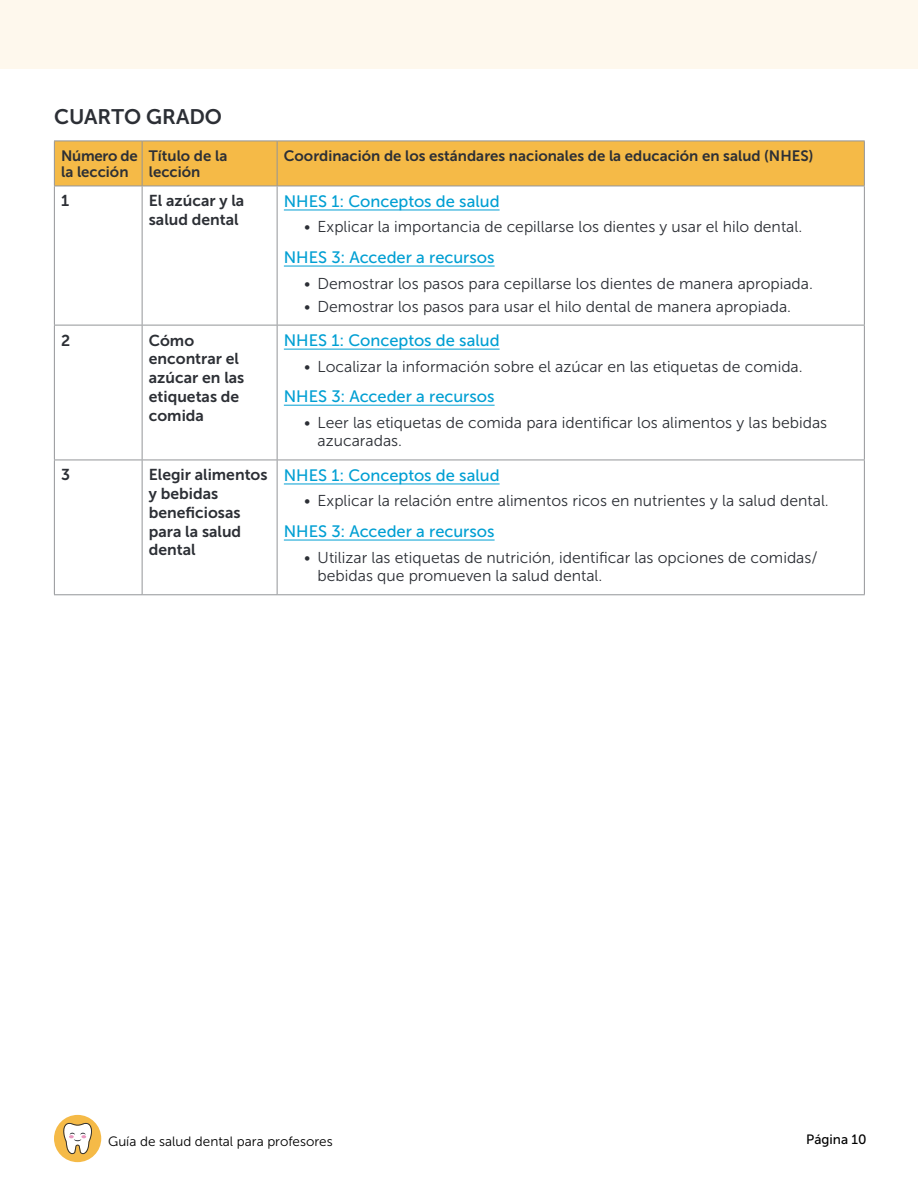
<style>
.page{position:relative;width:918px;height:1188px;background:#fff}
.page>*{position:absolute;margin:0;border:0;box-sizing:border-box;transform-origin:0 0}
.t1{font:21px "Museo Sans 700";color:#2c2f35}
.t2{font:16.5px "Museo Sans 500";color:#009fd3}
.t3{font:15.75px/18.8px "Museo Sans 300";color:#2c2f35}
.t4{font:15.75px/18.8px "Museo Sans 700";color:#2c2f35}
.t5{font:15px/16.5px "Museo Sans 700";color:#2c2f35}
.t6{font:13.5px "Museo Sans 300";color:#000}
.t7{font:13.5px "Museo Sans 500";color:#000}
</style>
<div class="page">
<div style="left:0;top:0;width:918px;height:68px;background:#fef8ed"></div>
<div style="left:54px;top:1115px;width:47px;height:47px;background:#f5ba47;border-radius:50%"></div>
<svg style="left:63px;top:1123px;width:29px;height:31px"></svg>
<div style="left:55px;top:142px;width:809px;height:44px;background:#f5ba47"></div>
<hr style="left:54px;top:141px;width:88px;height:1px;background:#939598">
<hr style="left:54px;top:141px;width:1px;height:45px;background:#939598">
<hr style="left:142px;top:141px;width:135px;height:1px;background:#939598">
<hr style="left:142px;top:141px;width:1px;height:45px;background:#939598">
<hr style="left:277px;top:141px;width:588px;height:1px;background:#939598">
<hr style="left:277px;top:141px;width:1px;height:45px;background:#939598">
<hr style="left:864px;top:141px;width:1px;height:45px;background:#939598">
<hr style="left:54px;top:186px;width:88px;height:1px;background:#939598">
<hr style="left:54px;top:186px;width:1px;height:139px;background:#939598">
<hr style="left:142px;top:186px;width:135px;height:1px;background:#939598">
<hr style="left:142px;top:186px;width:1px;height:139px;background:#939598">
<hr style="left:277px;top:186px;width:588px;height:1px;background:#939598">
<hr style="left:277px;top:186px;width:1px;height:139px;background:#939598">
<hr style="left:864px;top:186px;width:1px;height:139px;background:#939598">
<hr style="left:54px;top:325px;width:88px;height:1px;background:#939598">
<hr style="left:54px;top:325px;width:1px;height:135px;background:#939598">
<hr style="left:142px;top:325px;width:135px;height:1px;background:#939598">
<hr style="left:142px;top:325px;width:1px;height:135px;background:#939598">
<hr style="left:277px;top:325px;width:588px;height:1px;background:#939598">
<hr style="left:277px;top:325px;width:1px;height:135px;background:#939598">
<hr style="left:864px;top:325px;width:1px;height:135px;background:#939598">
<hr style="left:54px;top:460px;width:88px;height:1px;background:#939598">
<hr style="left:54px;top:460px;width:1px;height:134px;background:#939598">
<hr style="left:142px;top:460px;width:135px;height:1px;background:#939598">
<hr style="left:142px;top:460px;width:1px;height:134px;background:#939598">
<hr style="left:277px;top:460px;width:588px;height:1px;background:#939598">
<hr style="left:277px;top:460px;width:1px;height:134px;background:#939598">
<hr style="left:864px;top:460px;width:1px;height:134px;background:#939598">
<hr style="left:54px;top:594px;width:88px;height:1px;background:#939598">
<hr style="left:142px;top:594px;width:135px;height:1px;background:#939598">
<hr style="left:277px;top:594px;width:588px;height:1px;background:#939598">
<hr style="left:284px;top:210px;width:216px;height:1px;background:#009fd3">
<hr style="left:284px;top:266px;width:211px;height:1px;background:#009fd3">
<hr style="left:284px;top:349px;width:216px;height:1px;background:#009fd3">
<hr style="left:284px;top:405px;width:211px;height:1px;background:#009fd3">
<hr style="left:284px;top:484px;width:216px;height:1px;background:#009fd3">
<hr style="left:284px;top:540px;width:211px;height:1px;background:#009fd3">
<h1 class="t1" style="left:54px;top:105px;width:170px">CUARTO GRADO</h1>
<p class="t5" style="left:61px;top:147px;width:78px">Número de la lección</p>
<p class="t5" style="left:149px;top:147px;width:80px">Título de la lección</p>
<p class="t5" style="left:284px;top:147px;width:531px">Coordinación de los estándares nacionales de la educación en salud (NHES)</p>
<p class="t4" style="left:61px;top:192px;width:10px">1</p>
<p class="t4" style="left:149px;top:192px;width:97px">El azúcar y la salud dental</p>
<p class="t2" style="left:284px;top:192px;width:217px">NHES 1: Conceptos de salud</p>
<p class="t3" style="left:304px;top:218px;width:500px">• Explicar la importancia de cepillarse los dientes y usar el hilo dental.</p>
<p class="t2" style="left:284px;top:248px;width:212px">NHES 3: Acceder a recursos</p>
<p class="t3" style="left:304px;top:274px;width:510px">• Demostrar los pasos para cepillarse los dientes de manera apropiada.</p>
<p class="t3" style="left:304px;top:297px;width:488px">• Demostrar los pasos para usar el hilo dental de manera apropiada.</p>
<p class="t4" style="left:61px;top:331px;width:11px">2</p>
<p class="t4" style="left:149px;top:331px;width:97px">Cómo encontrar el azúcar en las etiquetas de comida</p>
<p class="t2" style="left:284px;top:331px;width:217px">NHES 1: Conceptos de salud</p>
<p class="t3" style="left:304px;top:357px;width:500px">• Localizar la información sobre el azúcar en las etiquetas de comida.</p>
<p class="t2" style="left:284px;top:387px;width:212px">NHES 3: Acceder a recursos</p>
<p class="t3" style="left:318px;top:413px;width:511px;text-indent:-13px">• Leer las etiquetas de comida para identificar los alimentos y las bebidas azucaradas.</p>
<p class="t4" style="left:61px;top:466px;width:11px">3</p>
<p class="t4" style="left:149px;top:466px;width:120px">Elegir alimentos y bebidas beneficiosas para la salud dental</p>
<p class="t2" style="left:284px;top:466px;width:217px">NHES 1: Conceptos de salud</p>
<p class="t3" style="left:304px;top:492px;width:526px">• Explicar la relación entre alimentos ricos en nutrientes y la salud dental.</p>
<p class="t2" style="left:284px;top:522px;width:212px">NHES 3: Acceder a recursos</p>
<p class="t3" style="left:318px;top:548px;width:502px;text-indent:-13px">• Utilizar las etiquetas de nutrición, identificar las opciones de comidas/ bebidas que promueven la salud dental.</p>
<p class="t6" style="left:108px;top:1134px;width:226px">Guía de salud dental para profesores</p>
<p class="t7" style="left:806px;top:1132px;width:62px">Página 10</p>
</div>
